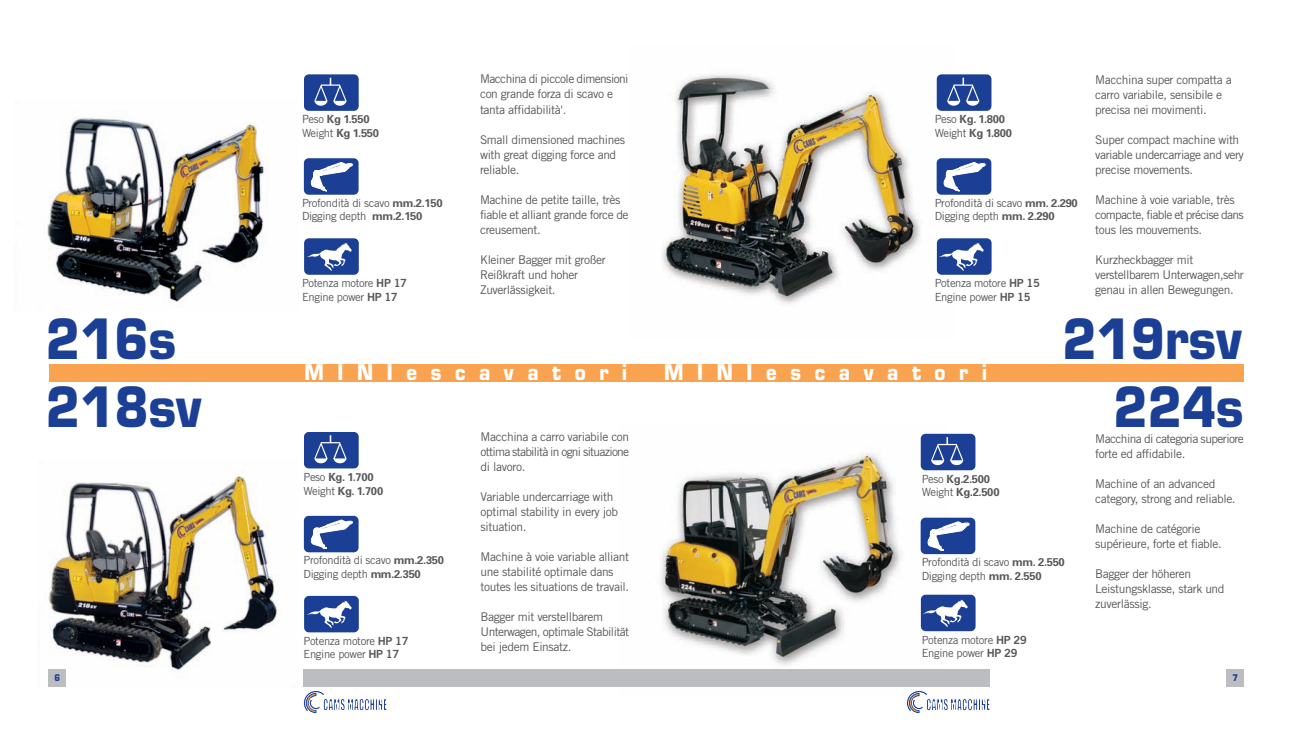
<style>
.page{position:relative;width:1293px;height:745px;background:#fff}
.page>*{position:absolute;margin:0;border:0;box-sizing:border-box;transform-origin:0 0}
.t1{font:700 54px "Eurostile";color:#1b3f94;scale:.88 1}
.t2{font:700 21px "Eurostile";letter-spacing:.735em;color:#fff;scale:.88 1}
.t3{font:12px/15px "Trade Gothic";letter-spacing:-.03em;color:#57585a}
.t4{font:12px/15px "Trade Gothic";letter-spacing:-.05em;color:#57585a}
.t5{font:11.25px/13.5px "Trade Gothic";letter-spacing:-.03em;color:#57585a}
.t6{font:700 11.25px/13.5px "Univers";letter-spacing:-.03em;color:#57585a}
.t7{font:700 9px "Eurostile";color:#1b3f94;scale:.88 1}
.s1{font-family:"Trade Gothic";font-weight:400}
.s2{font-family:"Univers";font-weight:700}
.s3{font-family:"Trade Gothic Bold Two"}
</style>
<div class="page">
<img style="left:48px;top:471px;width:230px;height:216px">
<img style="left:662px;top:74px;width:294px;height:231px">
<div style="left:49px;top:364px;width:1195px;height:17px;background:#f9a350"></div>
<svg style="left:304px;top:74px;width:55px;height:37px"></svg>
<div style="left:305px;top:75px;width:53px;height:35px;background:#1b3f94;border-radius:4px"></div>
<svg style="left:314px;top:78px;width:32px;height:28px"></svg>
<div style="left:304px;top:238px;width:55px;height:36px;background:#1b3f94;border:2px solid #1b3f94;border-radius:4px"></div>
<img style="left:305px;top:241px;width:49px;height:32px">
<div style="left:304px;top:158px;width:54px;height:36px;background:#1b3f94;border:2px solid #1b3f94;border-radius:4px"></div>
<svg style="left:310px;top:162px;width:43px;height:29px"></svg>
<svg style="left:304px;top:431px;width:55px;height:37px"></svg>
<div style="left:305px;top:432px;width:53px;height:35px;background:#1b3f94;border-radius:4px"></div>
<svg style="left:314px;top:435px;width:32px;height:28px"></svg>
<div style="left:304px;top:595px;width:55px;height:37px;background:#1b3f94;border:2px solid #1b3f94;border-radius:4px"></div>
<img style="left:305px;top:598px;width:49px;height:32px">
<div style="left:304px;top:515px;width:54px;height:37px;background:#1b3f94;border:2px solid #1b3f94;border-radius:4px"></div>
<svg style="left:310px;top:519px;width:43px;height:29px"></svg>
<svg style="left:936px;top:74px;width:55px;height:37px"></svg>
<div style="left:937px;top:75px;width:53px;height:35px;background:#1b3f94;border-radius:4px"></div>
<svg style="left:947px;top:78px;width:32px;height:28px"></svg>
<div style="left:937px;top:238px;width:54px;height:36px;background:#1b3f94;border:2px solid #1b3f94;border-radius:4px"></div>
<img style="left:937px;top:241px;width:50px;height:32px">
<div style="left:936px;top:158px;width:55px;height:36px;background:#1b3f94;border:2px solid #1b3f94;border-radius:4px"></div>
<svg style="left:943px;top:162px;width:42px;height:29px"></svg>
<img style="left:47px;top:117px;width:221px;height:185px">
<img style="left:619px;top:452px;width:327px;height:235px">
<svg style="left:920px;top:433px;width:55px;height:37px"></svg>
<div style="left:921px;top:434px;width:53px;height:35px;background:#1b3f94;border-radius:4px"></div>
<svg style="left:931px;top:437px;width:32px;height:28px"></svg>
<div style="left:921px;top:594px;width:54px;height:36px;background:#1b3f94;border:2px solid #1b3f94;border-radius:4px"></div>
<img style="left:921px;top:597px;width:50px;height:32px">
<div style="left:920px;top:517px;width:55px;height:36px;background:#1b3f94;border:2px solid #1b3f94;border-radius:4px"></div>
<svg style="left:927px;top:521px;width:42px;height:29px"></svg>
<div style="left:1226px;top:669px;width:17px;height:17px;background:#bcbdc0"></div>
<div style="left:49px;top:669px;width:17px;height:17px;background:#bcbdc0"></div>
<div style="left:303px;top:669px;width:687px;height:17px;background:#bcbdc0"></div>
<svg style="left:906px;top:690px;width:84px;height:22px"></svg>
<svg style="left:303px;top:690px;width:84px;height:22px"></svg>
<h1 class="t1" style="left:46px;top:318px;width:150px">216s</h1>
<h1 class="t1" style="left:46px;top:386px;width:178px">218sv</h1>
<p class="t6" style="left:302px;top:114px;width:79px"><span class="s1">Peso</span> Kg 1.550<br><span class="s1">Weight</span> Kg 1.550</p>
<p class="t5" style="left:302px;top:197px;width:142px">Profondità di scavo <span class="s2">mm.2.150<br></span>Digging depth <span class="s2">mm.2.150</span></p>
<p class="t5" style="left:302px;top:277px;width:107px">Potenza motore <span class="s3">HP 17<br></span>Engine power <span class="s3">HP 17</span></p>
<p class="t3" style="left:480px;top:73px;width:150px">Macchina di piccole dimensioni con grande forza di scavo e tanta affidabilità'.</p>
<p class="t3" style="left:480px;top:133px;width:147px">Small dimensioned machines with great digging force and reliable.</p>
<p class="t3" style="left:480px;top:193px;width:150px">Machine de petite taille, très fiable et alliant grande force de creusement.</p>
<p class="t3" style="left:480px;top:253px;width:127px">Kleiner Bagger mit großer<br>Reißkraft und hoher<br>Zuverlässigkeit.</p>
<p class="t6" style="left:934px;top:114px;width:79px"><span class="s1">Peso</span> Kg. 1.800<br><span class="s1">Weight</span> Kg 1.800</p>
<p class="t5" style="left:934px;top:197px;width:145px">Profondità di scavo <span class="s2">mm. 2.290<br></span>Digging depth <span class="s2">mm. 2.290</span></p>
<p class="t5" style="left:934px;top:277px;width:107px">Potenza motore <span class="s3">HP 15<br></span>Engine power <span class="s3">HP 15</span></p>
<p class="t3" style="left:1095px;top:73px;width:138px">Macchina super compatta a carro variabile, sensibile e precisa nei movimenti.</p>
<p class="t3" style="left:1095px;top:133px;width:150px">Super compact machine with variable undercarriage and very precise movements.</p>
<p class="t3" style="left:1095px;top:193px;width:150px">Machine à voie variable, très compacte, fiable et précise dans tous les mouvements.</p>
<p class="t3" style="left:1095px;top:253px;width:150px">Kurzheckbagger mit verstellbarem Unterwagen,sehr genau in allen Bewegungen.</p>
<h1 class="t1" style="left:1062px;top:318px;width:205px">219rsv</h1>
<h2 class="t2" style="left:304px;top:364px;width:368px">MINIescavatori</h2>
<h2 class="t2" style="left:664px;top:364px;width:368px">MINIescavatori</h2>
<h1 class="t1" style="left:1113px;top:386px;width:150px">224s</h1>
<p class="t6" style="left:303px;top:471px;width:81px"><span class="s1">Peso</span> Kg. 1.700<br><span class="s1">Weight</span> Kg. 1.700</p>
<p class="t5" style="left:303px;top:554px;width:142px">Profondità di scavo <span class="s2">mm.2.350<br></span>Digging depth <span class="s2">mm.2.350</span></p>
<p class="t5" style="left:303px;top:634px;width:107px">Potenza motore <span class="s3">HP 17<br></span>Engine power <span class="s3">HP 17</span></p>
<p class="t3" style="left:480px;top:430px;width:150px;text-align:justify">Macchina a carro variabile con ottima stabilità in ogni situazione di lavoro.</p>
<p class="t3" style="left:480px;top:490px;width:139px">Variable undercarriage with optimal stability in every job situation.</p>
<p class="t3" style="left:480px;top:550px;width:150px">Machine à voie variable alliant une stabilité optimale dans toutes les situations de travail.</p>
<p class="t3" style="left:480px;top:610px;width:150px">Bagger mit verstellbarem<br>Unterwagen, optimale Stabilität bei jedem Einsatz.</p>
<p class="t6" style="left:921px;top:473px;width:79px"><span class="s1">Peso</span> Kg.2.500<br><span class="s1">Weight</span> Kg.2.500</p>
<p class="t5" style="left:921px;top:556px;width:145px">Profondità di scavo <span class="s2">mm. 2.550<br></span>Digging depth <span class="s2">mm. 2.550</span></p>
<p class="t5" style="left:921px;top:633px;width:107px">Potenza motore <span class="s3">HP 29<br></span>Engine power <span class="s3">HP 29</span></p>
<p class="t4" style="left:1095px;top:432px;width:150px">Macchina di categoria superiore forte ed affidabile.</p>
<p class="t3" style="left:1095px;top:477px;width:142px">Machine of an advanced category, strong and reliable.</p>
<p class="t3" style="left:1095px;top:522px;width:128px">Machine de catégorie supérieure, forte et fiable.</p>
<p class="t3" style="left:1095px;top:567px;width:131px">Bagger der höheren<br>Leistungsklasse, stark und zuverlässig.</p>
<p class="t7" style="left:54px;top:673px;width:8px">6</p>
<p class="t7" style="left:1232px;top:673px;width:8px">7</p>
</div>
